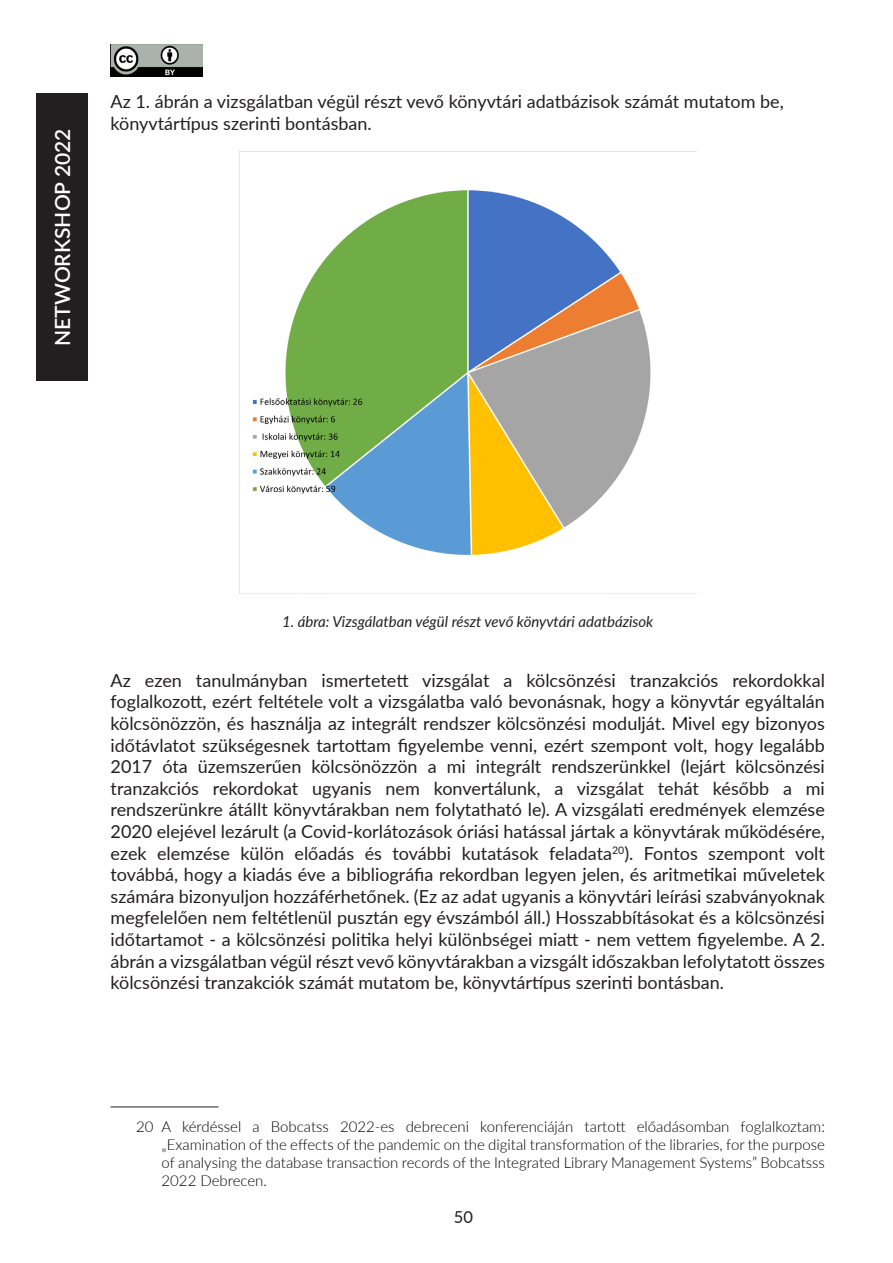
<style>
.page{position:relative;width:893px;height:1263px;background:#fff}
.page>*{position:absolute;margin:0;border:0;box-sizing:border-box;transform-origin:0 0}
.t1{font:600 21px "Lato";color:#fff}
.t2{font:18px/21.6px "Lato";color:#231f20}
.t3{font:16.5px "Lato";color:#231f20}
.Lábjegyzet_NWS{font:300 15px/18px "Lato";color:#000;text-align:justify}
.t4{font:italic 15px "Lato";color:#231f20}
.s1{color:#00000a}
</style>
<div class="page">
<div style="left:36px;top:94px;width:51px;height:287px;background:#231f20"></div>
<img style="left:111px;top:45px;width:92px;height:32px">
<img style="left:239px;top:152px;width:457px;height:442px">
<hr style="left:111px;top:1106px;width:108px;height:1px;background:#231f20">
<p class="t1" style="left:47px;top:346px;width:219px;rotate:-90deg">NETWORKSHOP 2022</p>
<p class="t2" style="left:111px;top:90px;width:675px">Az 1. ábrán a vizsgálatban végül részt vevő könyvtári adatbázisok számát mutatom be, könyvtártípus szerinti bontásban.</p>
<p class="t4" style="left:282px;top:610px;width:373px">1. ábra: Vizsgálatban végül részt vevő könyvtári adatbázisok</p>
<p class="t2" style="left:111px;top:669px;width:716px;text-align:justify">Az ezen tanulmányban ismertetett vizsgálat a kölcsönzési tranzakciós rekordokkal foglalkozott, ezért feltétele volt a vizsgálatba való bevonásnak, hogy a könyvtár egyáltalán kölcsönözzön, és használja az integrált rendszer kölcsönzési modulját. Mivel egy bizonyos időtávlatot szükségesnek tartottam figyelembe venni, ezért szempont volt, hogy legalább 2017 óta üzemszerűen kölcsönözzön a mi integrált rendszerünkkel (lejárt kölcsönzési tranzakciós rekordokat ugyanis nem konvertálunk, a vizsgálat tehát később a mi rendszerünkre átállt könyvtárakban nem folytatható le). A vizsgálati eredmények elemzése 2020 elejével lezárult (a Covid-korlátozások óriási hatással jártak a könyvtárak működésére, ezek elemzése külön előadás és további kutatások feladata<sup>20</sup>). Fontos szempont volt továbbá, hogy a kiadás éve a bibliográfia rekordban legyen jelen, és aritmetikai műveletek számára bizonyuljon hozzáférhetőnek. (Ez az adat ugyanis a könyvtári leírási szabványoknak megfelelően nem feltétlenül pusztán egy évszámból áll.) Hosszabbításokat és a kölcsönzési időtartamot - a kölcsönzési politika helyi különbségei miatt - nem vettem figyelembe. A 2. ábrán a vizsgálatban végül részt vevő könyvtárakban a vizsgált időszakban lefolytatott összes kölcsönzési tranzakciók számát mutatom be, könyvtártípus szerinti bontásban.</p>
<p class="Lábjegyzet_NWS" style="left:162px;top:1117px;width:665px;text-indent:-26px"><span class="s1">20 A kérdéssel a Bobcatss 2022-es debreceni konferenciáján tartott előadásomban foglalkoztam: „</span>Examination of the effects of the pandemic on the digital transformation of the libraries, for the purpose of analysing the database transaction records of the Integrated Library Management Systems” Bobcatsss 2022 Debrecen.</p>
<p class="t3" style="left:454px;top:1205px;width:21px">50</p>
</div>
